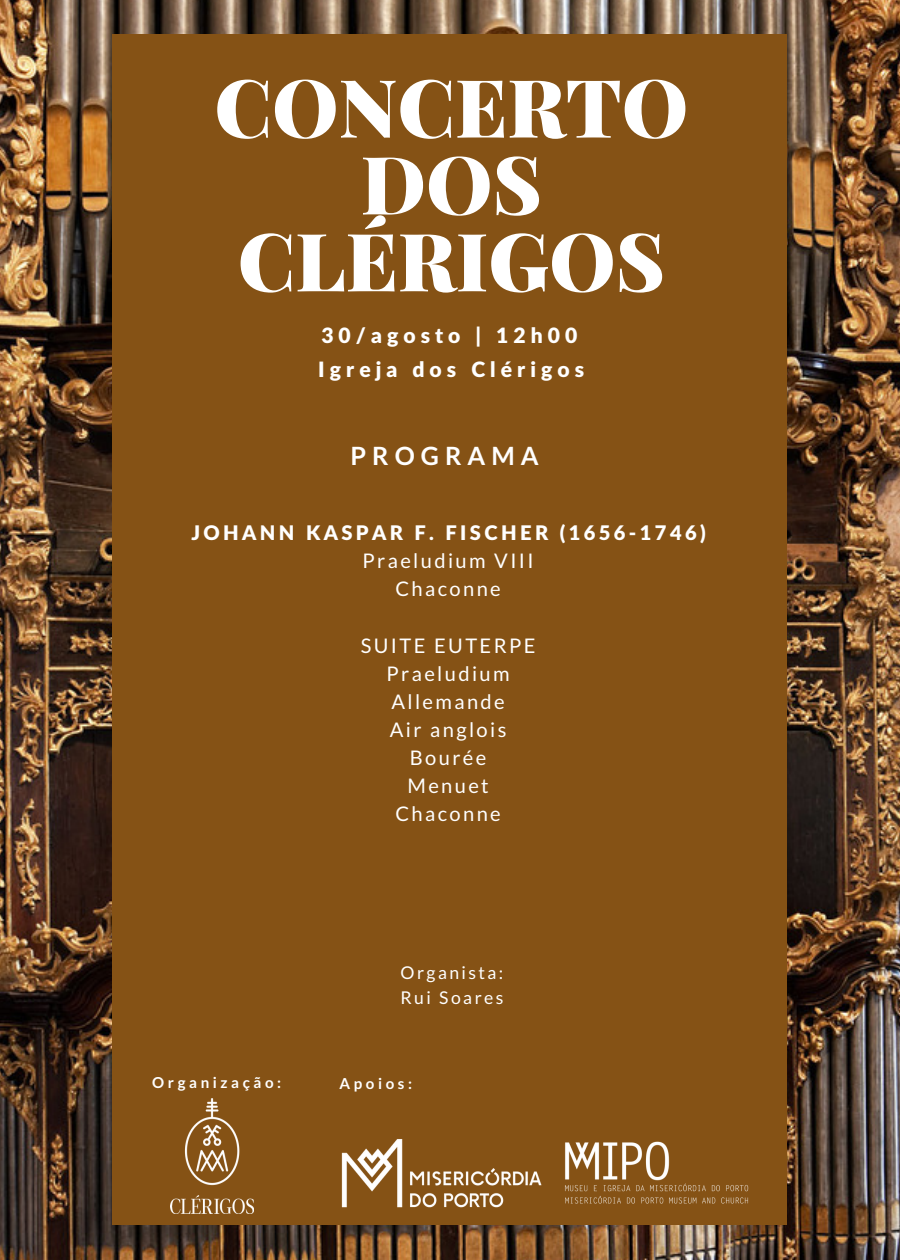
<style>
.page{position:relative;width:900px;height:1260px;background:#fff}
.page>*{position:absolute;margin:0;border:0;box-sizing:border-box;transform-origin:0 0}
.t1{font:900 80.5px/77px "Playfair Display";color:#fff;text-align:center}
.t2{font:700 25.25px "Lato";letter-spacing:.24em;color:#fff}
.t3{font:900 21.25px "Lato";letter-spacing:.24em;color:#fff}
.t4{font:900 21px "Lato";letter-spacing:.24em;color:#fff}
.t5{font:20px/28px "Lato";letter-spacing:.12em;color:#fff;text-align:center}
.t6{font:900 20px "Lato";letter-spacing:.17em;color:#fff}
.t7{font:17.5px "Lato";letter-spacing:.14em;color:#fff}
.t8{font:700 15px "Lato";letter-spacing:.24em;color:#fff}
</style>
<div class="page">
<img style="left:0;top:0;width:900px;height:1260px">
<div style="left:113px;top:34px;width:674px;height:1190px;background:#855215"></div>
<img style="left:341px;top:1139px;width:201px;height:69px">
<img style="left:565px;top:1141px;width:184px;height:63px">
<img style="left:171px;top:1099px;width:82px;height:114px">
<h1 class="t1" style="left:214px;top:66px;width:475px">CONCERTO<br>DOS<br>CLÉRIGOS</h1>
<p class="t4" style="left:321px;top:322px;width:258px">30/agosto | 12h00</p>
<p class="t3" style="left:318px;top:356px;width:267px">Igreja dos Clérigos</p>
<p class="t2" style="left:351px;top:440px;width:190px">PROGRAMA</p>
<p class="t6" style="left:191px;top:520px;width:516px">JOHANN KASPAR F. FISCHER (1656-1746)</p>
<p class="t5" style="left:363px;top:546px;width:173px">Praeludium VIII<br>Chaconne</p>
<p class="t5" style="left:361px;top:631px;width:176px">SUITE EUTERPE<br>Praeludium<br>Allemande<br>Air anglois<br>Bourée<br>Menuet<br>Chaconne</p>
<p class="t7" style="left:401px;top:962px;width:104px">Organista:</p>
<p class="t8" style="left:152px;top:1073px;width:131px">Organização:</p>
<p class="t7" style="left:401px;top:986px;width:104px">Rui Soares</p>
<p class="t8" style="left:339px;top:1075px;width:74px">Apoios:</p>
</div>
